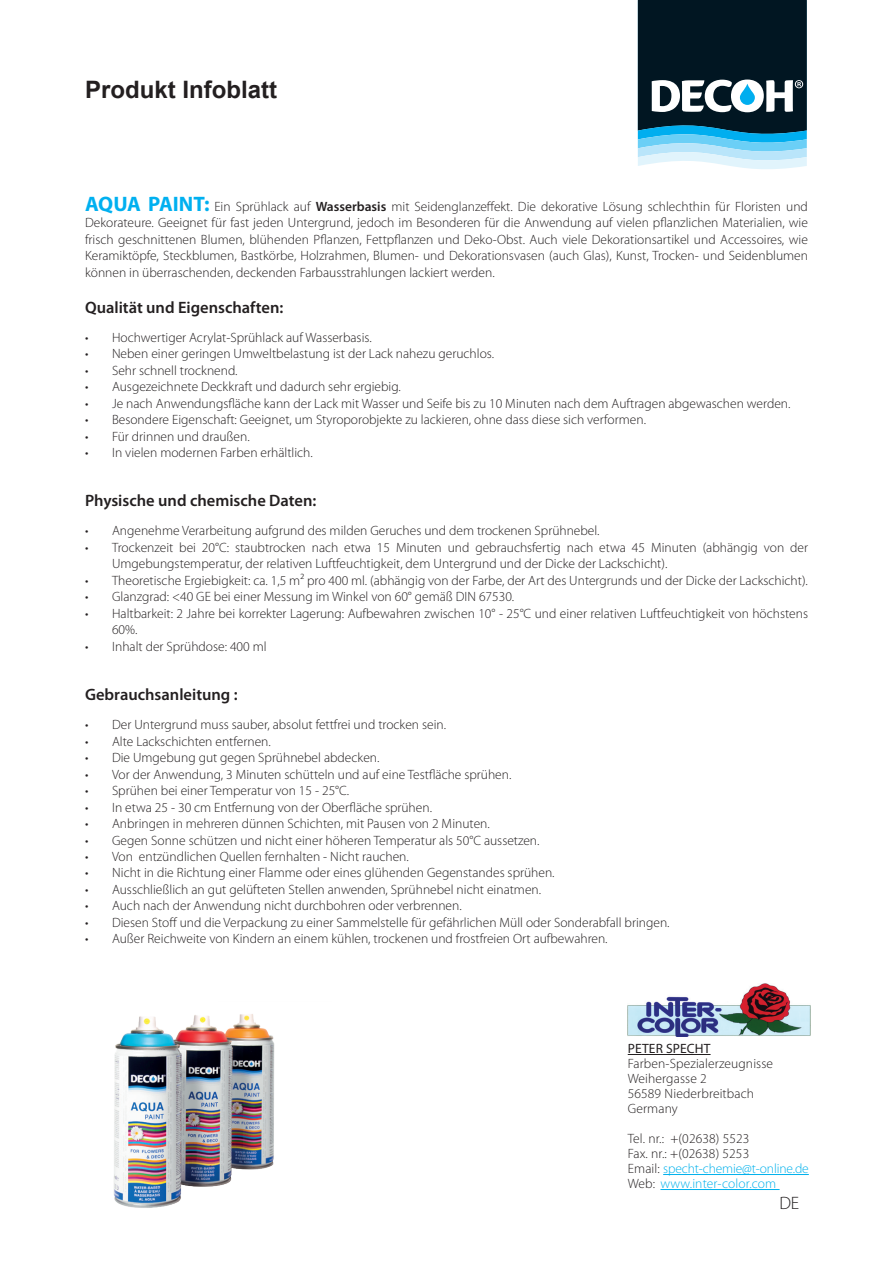
<style>
.page{position:relative;width:893px;height:1263px;background:#fff}
.page>*{position:absolute;margin:0;border:0;box-sizing:border-box;transform-origin:0 0}
.t1{font:700 24px "Arial";color:#231f20}
.t2{font:300 18px "Myriad Pro";color:#231f20}
.t3{font:600 16.5px "Myriad Pro";color:#231f20}
.t4{font:300 13.5px/15px "Myriad Pro";color:#231f20}
.t5{font:13.5px "Myriad Pro";letter-spacing:.01em;color:#231f20}
.s1{font-weight:700;font-size:21px;color:#00b0f0}
.s2{font-weight:600}
.s3{color:#00b1ec}
</style>
<div class="page">
<img style="left:114px;top:1014px;width:161px;height:194px">
<hr style="left:628px;top:1054px;width:83px;height:1px;background:#231f20">
<hr style="left:663px;top:1174px;width:146px;height:1px;background:#00b1ec">
<hr style="left:660px;top:1189px;width:120px;height:1px;background:#00b1ec">
<svg style="left:638px;top:0;width:169px;height:169px;background:#3a5b6a"></svg>
<img style="left:628px;top:983px;width:182px;height:54px">
<h1 class="t1" style="left:85px;top:73px;width:194px">Produkt Infoblatt</h1>
<p class="t4" style="left:85px;top:198px;width:724px;line-height:16.5px;text-align:justify"><span class="s1">AQUA PAINT:</span> Ein Sprühlack auf <span class="s2">Wasserbasis</span> mit Seidenglanzeffekt. Die dekorative Lösung schlechthin für Floristen und Dekorateure. Geeignet für fast jeden Untergrund, jedoch im Besonderen für die Anwendung auf vielen pflanzlichen Materialien, wie frisch geschnittenen Blumen, blühenden Pflanzen, Fettpflanzen und Deko-Obst. Auch viele Dekorationsartikel und Accessoires, wie Keramiktöpfe, Steckblumen, Bastkörbe, Holzrahmen, Blumen- und Dekorationsvasen (auch Glas), Kunst, Trocken- und Seidenblumen können in überraschenden, deckenden Farbausstrahlungen lackiert werden.</p>
<p class="t3" style="left:85px;top:297px;width:200px">Qualität und Eigenschaften:</p>
<p class="t4" style="left:85px;top:330px;width:288px">• Hochwertiger Acrylat-Sprühlack auf Wasserbasis.</p>
<p class="t4" style="left:85px;top:347px;width:411px">• Neben einer geringen Umweltbelastung ist der Lack nahezu geruchlos.</p>
<p class="t4" style="left:85px;top:363px;width:154px">• Sehr schnell trocknend.</p>
<p class="t4" style="left:85px;top:380px;width:317px">• Ausgezeichnete Deckkraft und dadurch sehr ergiebig.</p>
<p class="t4" style="left:85px;top:396px;width:707px">• Je nach Anwendungsfläche kann der Lack mit Wasser und Seife bis zu 10 Minuten nach dem Auftragen abgewaschen werden.</p>
<p class="t4" style="left:85px;top:413px;width:562px">• Besondere Eigenschaft: Geeignet, um Styroporobjekte zu lackieren, ohne dass diese sich verformen.</p>
<p class="t4" style="left:85px;top:429px;width:166px">• Für drinnen und draußen.</p>
<p class="t4" style="left:85px;top:446px;width:229px">• In vielen modernen Farben erhältlich.</p>
<p class="t3" style="left:85px;top:490px;width:233px">Physische und chemische Daten:</p>
<p class="t4" style="left:85px;top:524px;width:516px">• Angenehme Verarbeitung aufgrund des milden Geruches und dem trockenen Sprühnebel.</p>
<p class="t4" style="left:112px;top:539px;width:697px;line-height:16.5px;text-indent:-27px">• Trockenzeit bei 20°C: staubtrocken nach etwa 15 Minuten und gebrauchsfertig nach etwa 45 Minuten (abhängig von der<br>Umgebungstemperatur, der relativen Luftfeuchtigkeit, dem Untergrund und der Dicke der Lackschicht).</p>
<p class="t4" style="left:85px;top:573px;width:724px">• Theoretische Ergiebigkeit: ca. 1,5 m² pro 400 ml. (abhängig von der Farbe, der Art des Untergrunds und der Dicke der Lackschicht).</p>
<p class="t4" style="left:85px;top:590px;width:431px">• Glanzgrad: &lt;40 GE bei einer Messung im Winkel von 60° gemäß DIN 67530.</p>
<p class="t4" style="left:112px;top:605px;width:697px;line-height:16.5px;text-indent:-27px">• Haltbarkeit: 2 Jahre bei korrekter Lagerung: Aufbewahren zwischen 10° - 25°C und einer relativen Luftfeuchtigkeit von höchstens<br>60%.</p>
<p class="t4" style="left:85px;top:639px;width:183px">• Inhalt der Sprühdose: 400 ml</p>
<p class="t3" style="left:85px;top:684px;width:154px">Gebrauchsanleitung :</p>
<p class="t4" style="left:85px;top:717px;width:363px">• Der Untergrund muss sauber, absolut fettfrei und trocken sein.</p>
<p class="t4" style="left:85px;top:734px;width:187px">• Alte Lackschichten entfernen.</p>
<p class="t4" style="left:85px;top:750px;width:296px">• Die Umgebung gut gegen Sprühnebel abdecken.</p>
<p class="t4" style="left:85px;top:767px;width:428px">• Vor der Anwendung, 3 Minuten schütteln und auf eine Testfläche sprühen.</p>
<p class="t4" style="left:85px;top:783px;width:266px">• Sprühen bei einer Temperatur von 15 - 25°C.</p>
<p class="t4" style="left:85px;top:800px;width:348px">• In etwa 25 - 30 cm Entfernung von der Oberfläche sprühen.</p>
<p class="t4" style="left:85px;top:816px;width:406px">• Anbringen in mehreren dünnen Schichten, mit Pausen von 2 Minuten.</p>
<p class="t4" style="left:85px;top:833px;width:456px">• Gegen Sonne schützen und nicht einer höheren Temperatur als 50°C aussetzen.</p>
<p class="t4" style="left:85px;top:849px;width:325px">• Von entzündlichen Quellen fernhalten - Nicht rauchen.</p>
<p class="t4" style="left:85px;top:866px;width:471px">• Nicht in die Richtung einer Flamme oder eines glühenden Gegenstandes sprühen.</p>
<p class="t4" style="left:85px;top:882px;width:458px">• Ausschließlich an gut gelüfteten Stellen anwenden, Sprühnebel nicht einatmen.</p>
<p class="t4" style="left:85px;top:899px;width:378px">• Auch nach der Anwendung nicht durchbohren oder verbrennen.</p>
<p class="t4" style="left:85px;top:915px;width:586px">• Diesen Stoff und die Verpackung zu einer Sammelstelle für gefährlichen Müll oder Sonderabfall bringen.</p>
<p class="t4" style="left:85px;top:932px;width:524px">• Außer Reichweite von Kindern an einem kühlen, trockenen und frostfreien Ort aufbewahren.</p>
<p class="t5" style="left:628px;top:1040px;width:84px">PETER SPECHT</p>
<p class="t4" style="left:628px;top:1056px;width:147px">Farben-Spezialerzeugnisse<br>Weihergasse 2<br>56589 Niederbreitbach<br>Germany</p>
<p class="t4" style="left:628px;top:1131px;width:183px">Tel. nr.: +(02638) 5523<br>Fax. nr.: +(02638) 5253<br>Email: <span class="s3">specht-chemie@t-online.de<br></span>Web: <span class="s3">www.inter-color.com</span></p>
<h2 class="t2" style="left:779px;top:1193px;width:22px">DE</h2>
</div>
